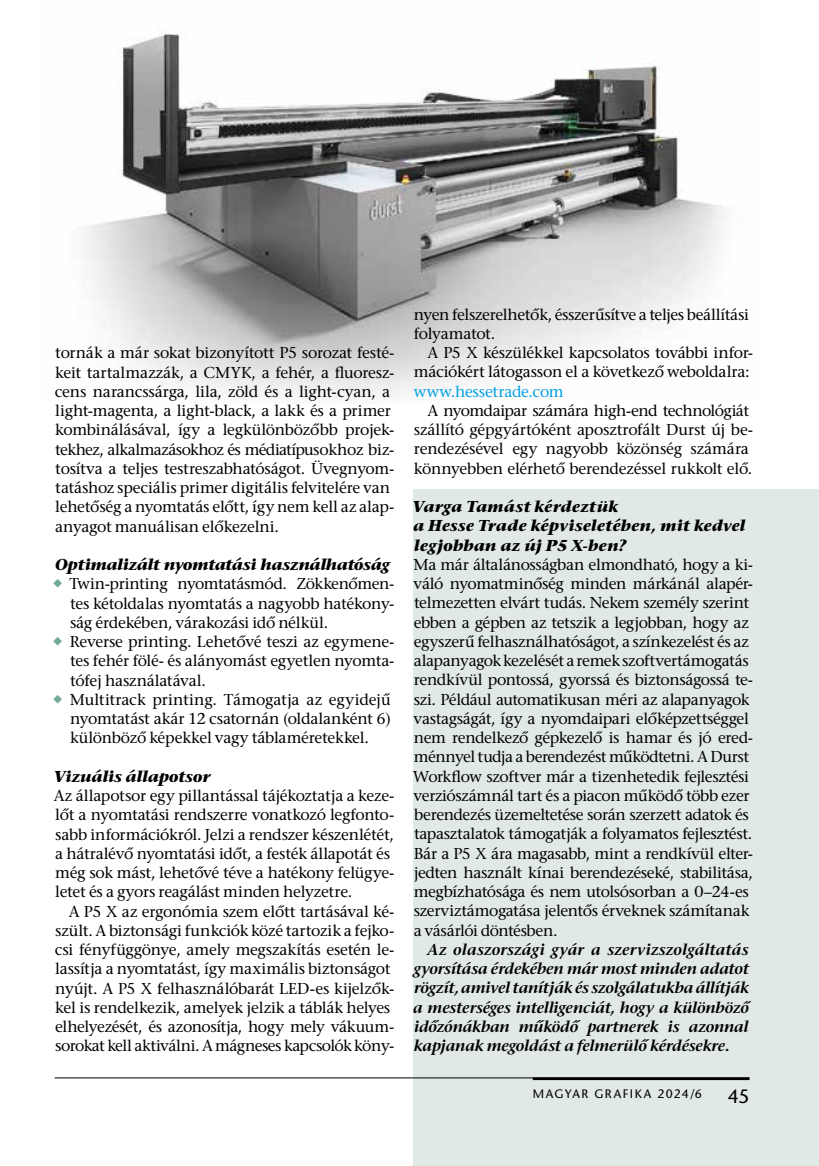
<style>
.page{position:relative;width:819px;height:1166px;background:#fff}
.page>*{position:absolute;margin:0;border:0;box-sizing:border-box;transform-origin:0 0}
.t1{font:19.25px "ITC Stone Sans";color:#000}
.t2{font:15.75px/19.2px "ITC Stone Serif";letter-spacing:-.02em;color:#000}
.t3{font:italic 600 15.75px/19.2px "ITC Stone Serif";letter-spacing:-.015em;color:#000;text-align:justify}
.t4{font:italic 700 15.75px/19.2px "ITC Stone Serif";letter-spacing:-.005em;color:#000}
.t5{font:15.75px "ITC Stone Serif";letter-spacing:-.015em;color:#009fe3}
.t6{font:12.25px "ITC Stone Sans";letter-spacing:.12em;color:#000}
</style>
<div class="page">
<div style="left:413px;top:490px;width:406px;height:676px;background:#e0e9e6"></div>
<img style="left:86px;top:29px;width:637px;height:366px">
<hr style="left:55px;top:1077px;width:694px;height:1px;background:#000">
<hr style="left:532px;top:1077px;width:217px;height:3px;background:#000">
<p class="t2" style="left:55px;top:345px;width:341px">tornák a már sokat bizonyított P5 sorozat festé&shy;keit tartalmazzák, a CMYK, a fehér, a fluoresz&shy;cens narancssárga, lila, zöld és a light-cyan, a light-magenta, a light-black, a lakk és a primer kombinálásával, így a legkülönbözőbb projek&shy;tekhez, alkalmazásokhoz és médiatípusokhoz biz&shy;tosítva a teljes testreszabhatóságot. Üvegnyom&shy;tatáshoz speciális primer digitális felvitelére van lehetőség a nyomtatás előtt, így nem kell az alap&shy;anyagot manuálisan előkezelni.</p>
<p class="t4" style="left:55px;top:557px;width:336px">Optimalizált nyomtatási használhatóság</p>
<p class="t2" style="left:70px;top:576px;width:326px">Twin-printing nyomtatásmód. Zökkenőmen&shy;tes kétoldalas nyomtatás a nagyobb hatékony&shy;ság érdekében, várakozási idő nélkül.<br>Reverse printing. Lehetővé teszi az egymene&shy;tes fehér fölé- és alányomást egyetlen nyomta&shy;tófej használatával.<br>Multitrack printing. Támogatja az egyidejű nyomtatást akár 12 csatornán (oldalanként 6) különböző képekkel vagy táblaméretekkel.</p>
<p class="t4" style="left:53px;top:769px;width:159px">Vizuális állapotsor</p>
<p class="t2" style="left:54px;top:788px;width:342px">Az állapotsor egy pillantással tájékoztatja a keze&shy;lőt a nyomtatási rendszerre vonatkozó legfonto&shy;sabb információkról. Jelzi a rendszer készenlétét, a hátralévő nyomtatási időt, a festék állapotát és még sok mást, lehetővé téve a hatékony felügye&shy;letet és a gyors reagálást minden helyzetre.</p>
<p class="t2" style="left:55px;top:903px;width:341px;text-indent:14px">A P5 X az ergonómia szem előtt tartásával ké&shy;szült. A biztonsági funkciók közé tartozik a fejko&shy;csi fényfüggönye, amely megszakítás esetén le&shy;lassítja a nyomtatást, így maximális biztonságot nyújt. A P5 X felhasználóbarát LED-es kijelzők&shy;kel is rendelkezik, amelyek jelzik a táblák helyes elhelyezését, és azonosítja, hogy mely vákuum&shy;sorokat kell aktiválni. A mágneses kapcsolók kön -</p>
<p class="t2" style="left:414px;top:307px;width:336px">nyen felszerelhetők, ésszerűsítve a teljes beállítási folyamatot.</p>
<p class="t2" style="left:414px;top:345px;width:341px;text-align:right">A P5 X készülékkel kapcsolatos további infor&shy;mációkért látogasson el a következő weboldalra:</p>
<p class="t5" style="left:414px;top:383px;width:151px">www.hessetrade.com</p>
<p class="t2" style="left:414px;top:403px;width:341px;text-indent:14px">A nyomdaipar számára high-end technológiát szállító gépgyártóként aposztrofált Durst új be&shy;rendezésével egy nagyobb közönség számára könnyebben elérhető berendezéssel rukkolt elő.</p>
<p class="t4" style="left:412px;top:499px;width:335px">Varga Tamást kérdeztük<br>a Hesse Trade képviseletében, mit kedvel legjobban az új P5 X-ben?</p>
<p class="t2" style="left:413px;top:557px;width:342px">Ma már általánosságban elmondható, hogy a ki&shy;váló nyomatminőség minden márkánál alapér&shy;telmezetten elvárt tudás. Nekem személy szerint ebben a gépben az tetszik a legjobban, hogy az egyszerű felhasználhatóságot, a színkezelést és az alapanyagok kezelését a remek szoftvertámogatás rendkívül pontossá, gyorssá és biztonságossá te&shy;szi. Például automatikusan méri az alapanyagok vastagságát, így a nyomdaipari előképzettséggel nem rendelkező gépkezelő is hamar és jó ered&shy;ménnyel tudja a berendezést működtetni. A Durst Workflow szoftver már a tizenhetedik fejlesztési verziószámnál tart és a piacon működő több ezer berendezés üzemeltetése során szerzett adatok és tapasztalatok támogatják a folyamatos fejlesztést.<br>Bár a P5 X ára magasabb, mint a rendkívül elter&shy;jedten használt kínai berendezéseké, stabilitása, megbízhatósága és nem utolsósorban a 0–24-es szerviztámogatása jelentős érveknek számítanak a vásárlói döntésben.</p>
<p class="t3" style="left:413px;top:942px;width:337px;text-indent:14px">Az olaszországi gyár a szervizszolgáltatás gyorsítása érdekében már most minden adatot rögzít, amivel tanítják és szolgálatukba állítják a mesterséges intelligenciát, hogy a különböző időzónákban működő partnerek is azonnal kapjanak megoldást a felmerülő kérdésekre.</p>
<p class="t6" style="left:532px;top:1087px;width:171px">MAGYAR GRAFIKA 2024/6</p>
<p class="t1" style="left:727px;top:1085px;width:23px">45</p>
</div>
